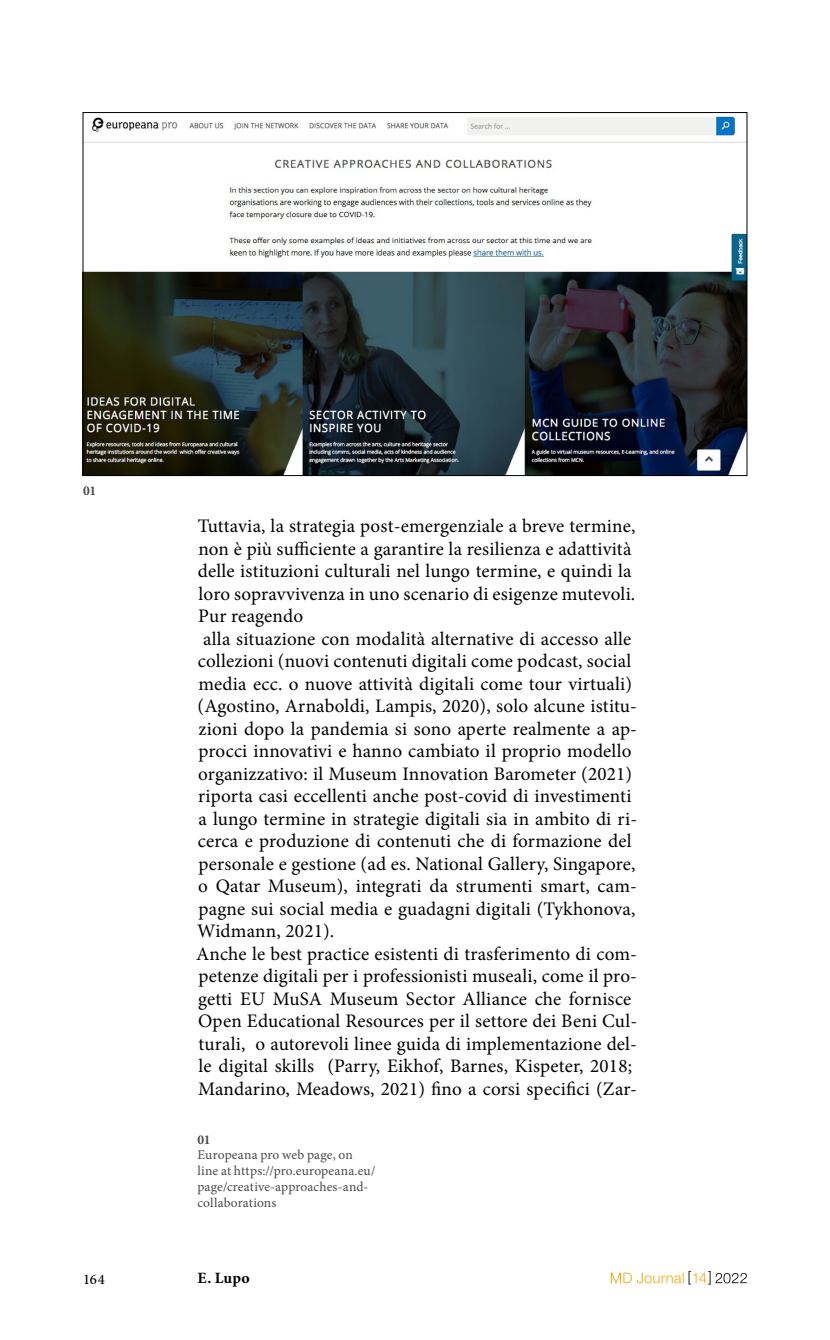
<style>
.page{position:relative;width:830px;height:1340px;background:#fff}
.page>*{position:absolute;margin:0;border:0;box-sizing:border-box;transform-origin:0 0}
.t1{font:19.12px "Minion Pro";letter-spacing:.01em;color:#000}
.t2{font:700 15.75px "Minion Pro";color:#000}
.t3{font:500 14.62px "Minion Pro";color:#000}
.t4{font:13.5px/15.8px "Minion Pro";letter-spacing:.01em;color:#4a4a49}
.t5{font:700 13.5px "Minion Pro";color:#4a4a49}
</style>
<div class="page">
<svg style="left:610px;top:1271px;width:136px;height:13px"></svg>
<img style="left:85px;top:116px;width:659px;height:357px">
<p class="t5" style="left:83px;top:481px;width:15px">01</p>
<p class="t1" style="left:197px;top:513px;width:439px">Tuttavia, la strategia post-emergenziale a breve termine,</p>
<p class="t1" style="left:198px;top:536px;width:434px">non è più sufficiente a garantire la resilienza e adattività</p>
<p class="t1" style="left:198px;top:558px;width:435px">delle istituzioni culturali nel lungo termine, e quindi la</p>
<p class="t1" style="left:198px;top:581px;width:438px">loro sopravvivenza in uno scenario di esigenze mutevoli.</p>
<p class="t1" style="left:198px;top:603px;width:107px">Pur reagendo</p>
<p class="t1" style="left:203px;top:626px;width:429px">alla situazione con modalità alternative di accesso alle</p>
<p class="t1" style="left:198px;top:648px;width:435px">collezioni (nuovi contenuti digitali come podcast, social</p>
<p class="t1" style="left:198px;top:671px;width:435px">media ecc. o nuove attività digitali come tour virtuali)</p>
<p class="t1" style="left:197px;top:693px;width:441px">(Agostino, Arnaboldi, Lampis, 2020), solo alcune istitu-</p>
<p class="t1" style="left:198px;top:716px;width:439px">zioni dopo la pandemia si sono aperte realmente a ap-</p>
<p class="t1" style="left:198px;top:738px;width:434px">procci innovativi e hanno cambiato il proprio modello</p>
<p class="t1" style="left:198px;top:761px;width:435px">organizzativo: il Museum Innovation Barometer (2021)</p>
<p class="t1" style="left:198px;top:783px;width:434px">riporta casi eccellenti anche post-covid di investimenti</p>
<p class="t1" style="left:198px;top:806px;width:440px">a lungo termine in strategie digitali sia in ambito di ri-</p>
<p class="t1" style="left:198px;top:828px;width:435px">cerca e produzione di contenuti che di formazione del</p>
<p class="t1" style="left:198px;top:851px;width:438px">personale e gestione (ad es. National Gallery, Singapore,</p>
<p class="t1" style="left:198px;top:873px;width:440px">o Qatar Museum), integrati da strumenti smart, cam-</p>
<p class="t1" style="left:198px;top:896px;width:438px">pagne sui social media e guadagni digitali (Tykhonova,</p>
<p class="t1" style="left:197px;top:918px;width:138px">Widmann, 2021).</p>
<p class="t1" style="left:196px;top:941px;width:442px">Anche le best practice esistenti di trasferimento di com-</p>
<p class="t1" style="left:198px;top:963px;width:440px">petenze digitali per i professionisti museali, come il pro-</p>
<p class="t1" style="left:198px;top:986px;width:434px">getti EU MuSA Museum Sector Alliance che fornisce</p>
<p class="t1" style="left:198px;top:1008px;width:440px">Open Educational Resources per il settore dei Beni Cul-</p>
<p class="t1" style="left:198px;top:1030px;width:440px">turali, o autorevoli linee guida di implementazione del-</p>
<p class="t1" style="left:198px;top:1053px;width:435px">le digital skills (Parry, Eikhof, Barnes, Kispeter, 2018;</p>
<p class="t1" style="left:198px;top:1075px;width:440px">Mandarino, Meadows, 2021) fino a corsi specifici (Zar-</p>
<p class="t5" style="left:197px;top:1129px;width:15px">01</p>
<p class="t4" style="left:197px;top:1147px;width:180px">Europeana pro web page, on line at https://pro.europeana.eu/ page/creative-approaches-and&shy;collaborations</p>
<p class="t3" style="left:83px;top:1268px;width:23px">164</p>
<p class="t2" style="left:197px;top:1266px;width:54px">E. Lupo</p>
</div>
